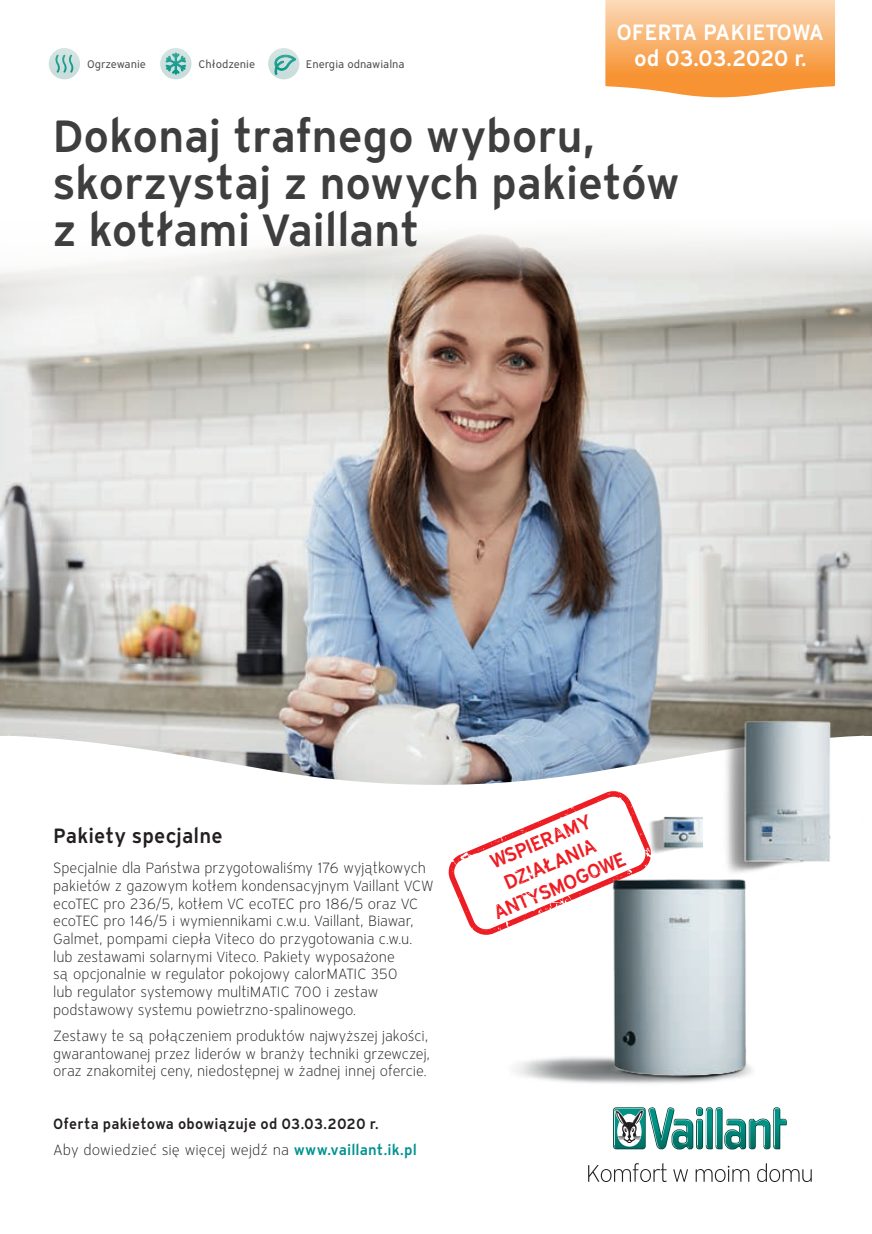
<style>
.page{position:relative;width:872px;height:1234px;background:#fff}
.page>*{position:absolute;margin:0;border:0;box-sizing:border-box;transform-origin:0 0}
.t1{font:600 45px/47.1px "Vaillant 14";letter-spacing:-.01em;color:#3e3e3f}
.t2{font:24.6px "Vaillant";letter-spacing:-.005em;color:#fff}
.t3{font:600 22.05px/26.5px "Vaillant 14";letter-spacing:-.015em;color:#fff;text-align:center}
.t4{font:600 20.55px "Vaillant 14";letter-spacing:.005em;color:#231f20}
.t5{font:600 19.95px/24px "Vaillant 14";color:#ee1d23;text-align:center}
.t6{font:300 14.7px/17.7px "Vaillant 14";letter-spacing:-.005em;color:#231f20}
.t7{font:600 14.7px/26.2px "Vaillant 14";letter-spacing:.01em;color:#231f20}
.t8{font:11.1px "Vaillant 14";color:#3e3e3f}
.s1{font-weight:300}
.s2{color:#009290}
</style>
<div class="page">
<img style="left:0;top:277px;width:872px;height:458px">
<svg style="left:8px;top:735px;width:856px;height:198px"></svg>
<svg style="left:502px;top:277px;width:74px;height:20px"></svg>
<svg style="left:419px;top:277px;width:83px;height:55px;background:#b7927e"></svg>
<svg style="left:350px;top:277px;width:69px;height:93px;background:#bcb1a8"></svg>
<svg style="left:262px;top:277px;width:88px;height:125px;background:#bbbbb5"></svg>
<svg style="left:0;top:311px;width:262px;height:114px;background:#c9c8c2"></svg>
<svg style="left:207px;top:59px;width:70px;height:252px"></svg>
<svg style="left:120px;top:48px;width:87px;height:295px"></svg>
<svg style="left:0;top:48px;width:120px;height:335px"></svg>
<div style="left:49px;top:48px;width:31px;height:31px;background:#c9ddda;border-radius:50%"></div>
<svg style="left:55px;top:55px;width:18px;height:18px"></svg>
<div style="left:160px;top:48px;width:31px;height:31px;background:#c9ddda;border-radius:50%"></div>
<svg style="left:166px;top:53px;width:20px;height:22px"></svg>
<div style="left:268px;top:48px;width:31px;height:31px;background:#d0e1df;border-radius:50%"></div>
<svg style="left:274px;top:55px;width:22px;height:20px"></svg>
<svg style="left:605px;top:0;width:230px;height:97px;background:#f9b573"></svg>
<svg style="left:456px;top:788px;width:181px;height:68px"></svg>
<svg style="left:0;top:215px;width:872px;height:62px;fill:#f6f6f5"></svg>
<svg style="left:613px;top:1107px;width:32px;height:41px"></svg>
<svg style="left:614px;top:1115px;width:172px;height:34px"></svg>
<svg style="left:588px;top:1163px;width:78px;height:18px"></svg>
<svg style="left:673px;top:1169px;width:15px;height:12px"></svg>
<svg style="left:695px;top:1165px;width:54px;height:16px"></svg>
<svg style="left:757px;top:1163px;width:54px;height:18px"></svg>
<img style="left:637px;top:810px;width:65px;height:32px">
<img style="left:477px;top:842px;width:320px;height:273px">
<img style="left:716px;top:711px;width:128px;height:169px">
<p class="t8" style="left:87px;top:57px;width:60px">Ogrzewanie</p>
<p class="t8" style="left:198px;top:57px;width:58px">Chłodzenie</p>
<p class="t8" style="left:306px;top:57px;width:100px">Energia odnawialna</p>
<h3 class="t3" style="left:616px;top:18px;width:209px">OFERTA PAKIETOWA od 03.03.2020 r.</h3>
<h2 class="t2" style="left:633px;top:38px;width:178px">Fachinformation</h2>
<h1 class="t1" style="left:52px;top:111px;width:629px">Dokonaj trafnego wyboru, skorzystaj z nowych pakietów z kotłami Vaillant</h1>
<h3 class="t4" style="left:53px;top:821px;width:171px">Pakiety specjalne</h3>
<p class="t6" style="left:53px;top:858px;width:381px">Specjalnie dla Państwa przygotowaliśmy 176 wyjątkowych pakietów z gazowym kotłem kondensacyjnym Vaillant VCW ecoTEC pro 236/5, kotłem VC ecoTEC pro 186/5 oraz VC ecoTEC pro 146/5 i wymiennikami c.w.u. Vaillant, Biawar, Galmet, pompami ciepła Viteco do przygotowania c.w.u. lub zestawami solarnymi Viteco. Pakiety wyposażone<br>są opcjonalnie w regulator pokojowy calorMATIC 350<br>lub regulator systemowy multiMATIC 700 i zestaw podstawowy systemu powietrzno-spalinowego.</p>
<p class="t6" style="left:53px;top:1026px;width:378px">Zestawy te są połączeniem produktów najwyższej jakości, gwarantowanej przez liderów w branży techniki grzewczej, oraz znakomitej ceny, niedostępnej w żadnej innej ofercie.</p>
<p class="t7" style="left:53px;top:1109px;width:365px">Oferta pakietowa obowiązuje od 03.03.2020 r.<br><span class="s1">Aby dowiedzieć się więcej wejdź na</span> <span class="s2">www.vaillant.ik.pl</span></p>
<h3 class="t5" style="left:470px;top:857px;width:144px;rotate:-23deg">WSPIERAMY<br>DZIAŁANIA<br>ANTYSMOGOWE</h3>
</div>
